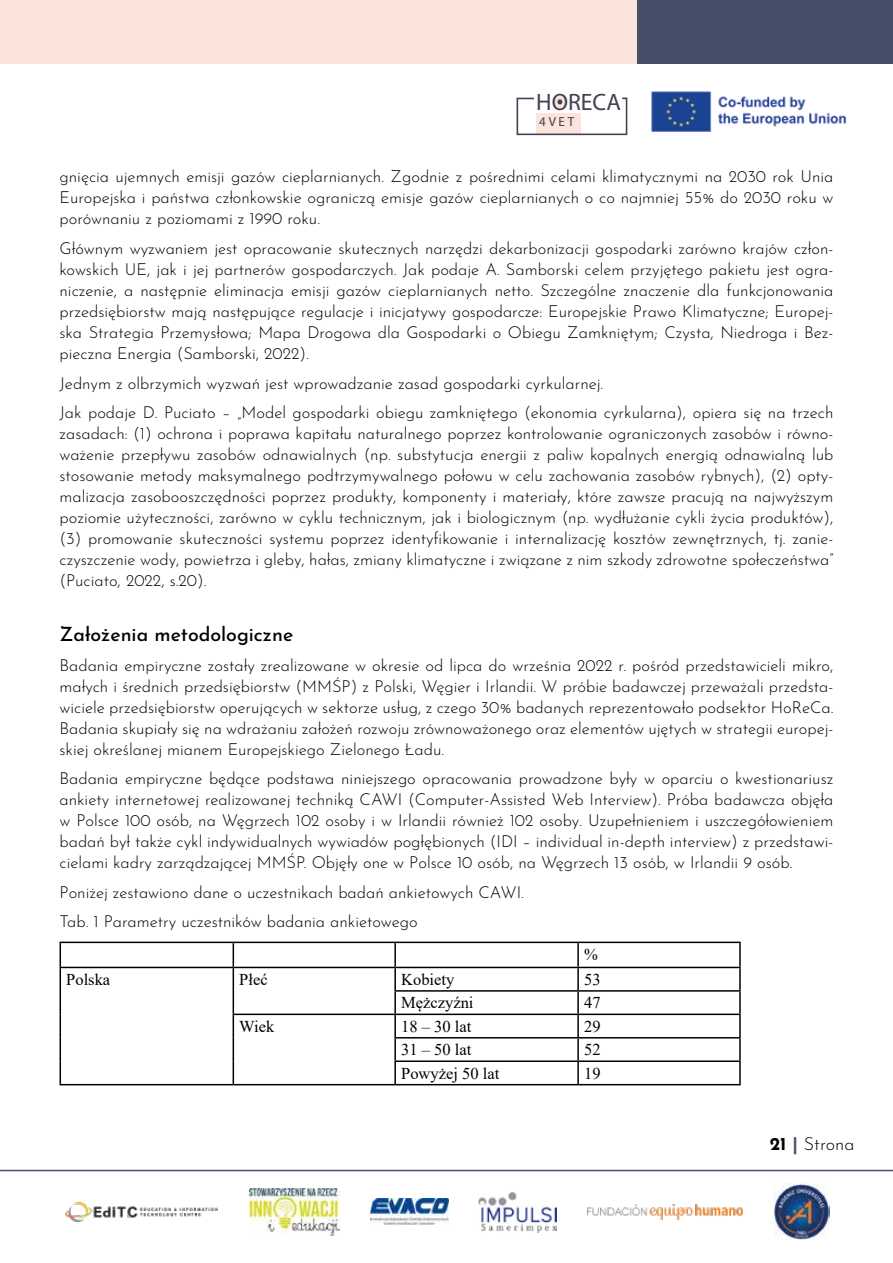
<style>
.page{position:relative;width:893px;height:1263px;background:#fff}
.page>*{position:absolute;margin:0;border:0;box-sizing:border-box;transform-origin:0 0}
.t1{font:600 23.7px "Josefin Sans";color:#424151}
.t2{font:500 19.5px "Josefin Sans";color:#000}
.t3{font:300 18px "Josefin Sans";color:#000}
.t4{font:300 16.5px/21px "Josefin Sans";color:#000;text-align:justify}
.t5{font:16.5px "Times New Roman";color:#000}
.t6{font:300 13.2px "Josefin Sans";color:#424151}
.s1{font-weight:700}
.s2{font-weight:700;color:#474e68}
</style>
<div class="page">
<div style="left:0;top:0;width:893px;height:64px;background:#fce3db"></div>
<div style="left:638px;top:0;width:255px;height:64px;background:#474e68"></div>
<div style="left:553px;top:95px;width:14px;height:14px;background:#fce3db;border-radius:50%"></div>
<svg style="left:516px;top:97px;width:112px;height:39px"></svg>
<img style="left:65px;top:1202px;width:153px;height:20px">
<img style="left:587px;top:1204px;width:155px;height:15px">
<img style="left:479px;top:1192px;width:77px;height:40px">
<img style="left:370px;top:1199px;width:78px;height:26px">
<img style="left:250px;top:1188px;width:90px;height:47px">
<img style="left:773px;top:1184px;width:56px;height:56px">
<hr style="left:0;top:1170px;width:893px;height:1px;background:#474e68">
<hr style="left:0;top:0;width:1px;height:64px;background:#474e68">
<img style="left:651px;top:91px;width:195px;height:41px">
<hr style="left:60px;top:942px;width:173px;height:1px;background:#000">
<hr style="left:233px;top:942px;width:162px;height:1px;background:#000">
<hr style="left:395px;top:942px;width:183px;height:1px;background:#000">
<hr style="left:394px;top:943px;width:2px;height:24px;background:#000">
<hr style="left:578px;top:942px;width:163px;height:1px;background:#000">
<hr style="left:577px;top:943px;width:2px;height:24px;background:#000">
<hr style="left:739px;top:943px;width:2px;height:24px;background:#000">
<hr style="left:60px;top:967px;width:173px;height:1px;background:#000">
<hr style="left:233px;top:967px;width:162px;height:1px;background:#000">
<hr style="left:395px;top:967px;width:183px;height:1px;background:#000">
<hr style="left:394px;top:968px;width:2px;height:22px;background:#000">
<hr style="left:578px;top:967px;width:163px;height:1px;background:#000">
<hr style="left:577px;top:968px;width:2px;height:22px;background:#000">
<hr style="left:739px;top:968px;width:2px;height:22px;background:#000">
<hr style="left:394px;top:990px;width:184px;height:2px;background:#000">
<hr style="left:394px;top:992px;width:2px;height:21px;background:#000">
<hr style="left:578px;top:990px;width:163px;height:2px;background:#000">
<hr style="left:577px;top:992px;width:2px;height:21px;background:#000">
<hr style="left:739px;top:992px;width:2px;height:21px;background:#000">
<hr style="left:233px;top:1013px;width:162px;height:2px;background:#000">
<hr style="left:395px;top:1013px;width:183px;height:2px;background:#000">
<hr style="left:394px;top:1015px;width:2px;height:22px;background:#000">
<hr style="left:578px;top:1013px;width:163px;height:2px;background:#000">
<hr style="left:577px;top:1015px;width:2px;height:22px;background:#000">
<hr style="left:739px;top:1015px;width:2px;height:22px;background:#000">
<hr style="left:394px;top:1037px;width:184px;height:1px;background:#000">
<hr style="left:394px;top:1038px;width:2px;height:22px;background:#000">
<hr style="left:578px;top:1037px;width:163px;height:1px;background:#000">
<hr style="left:577px;top:1038px;width:2px;height:22px;background:#000">
<hr style="left:739px;top:1038px;width:2px;height:22px;background:#000">
<svg style="left:60px;top:943px;width:1px;height:141px"></svg>
<svg style="left:233px;top:943px;width:1px;height:141px"></svg>
<hr style="left:394px;top:1060px;width:184px;height:2px;background:#000">
<hr style="left:394px;top:1062px;width:2px;height:22px;background:#000">
<hr style="left:578px;top:1060px;width:163px;height:2px;background:#000">
<hr style="left:577px;top:1062px;width:2px;height:22px;background:#000">
<hr style="left:739px;top:1062px;width:2px;height:22px;background:#000">
<hr style="left:60px;top:1084px;width:173px;height:1px;background:#000">
<hr style="left:233px;top:1084px;width:162px;height:1px;background:#000">
<hr style="left:395px;top:1084px;width:183px;height:1px;background:#000">
<hr style="left:578px;top:1084px;width:163px;height:1px;background:#000">
<h1 class="t1" style="left:536px;top:87px;width:86px">HORECA</h1>
<p class="t6" style="left:539px;top:113px;width:37px">4VET</p>
<p class="t4" style="left:60px;top:165px;width:775px">gnięcia ujemnych emisji gazów cieplarnianych. Zgodnie z pośrednimi celami klimatycznymi na 2030 rok Unia Europejska i państwa członkowskie ograniczą emisje gazów cieplarnianych o co najmniej 55% do 2030 roku w porównaniu z poziomami z 1990 roku.</p>
<p class="t4" style="left:60px;top:236px;width:775px">Głównym wyzwaniem jest opracowanie skutecznych narzędzi dekarbonizacji gospodarki zarówno krajów człon&shy;kowskich UE, jak i jej partnerów gospodarczych. Jak podaje A. Samborski celem przyjętego pakietu jest ogra&shy;niczenie, a następnie eliminacja emisji gazów cieplarnianych netto. Szczególne znaczenie dla funkcjonowania przedsiębiorstw mają następujące regulacje i inicjatywy gospodarcze: Europejskie Prawo Klimatyczne; Europej&shy;ska Strategia Przemysłowa; Mapa Drogowa dla Gospodarki o Obiegu Zamkniętym; Czysta, Niedroga i Bez&shy;pieczna Energia (Samborski, 2022).</p>
<p class="t4" style="left:60px;top:367px;width:775px;line-height:29.5px">Jednym z olbrzymich wyzwań jest wprowadzanie zasad gospodarki cyrkularnej.<br>Jak podaje D. Puciato – „Model gospodarki obiegu zamkniętego (ekonomia cyrkularna), opiera się na trzech</p>
<p class="t4" style="left:60px;top:421px;width:775px">zasadach: (1) ochrona i poprawa kapitału naturalnego poprzez kontrolowanie ograniczonych zasobów i równo&shy;ważenie przepływu zasobów odnawialnych (np. substytucja energii z paliw kopalnych energią odnawialną lub stosowanie metody maksymalnego podtrzymywalnego połowu w celu zachowania zasobów rybnych), (2) opty&shy;malizacja zasobooszczędności poprzez produkty, komponenty i materiały, które zawsze pracują na najwyższym poziomie użyteczności, zarówno w cyklu technicznym, jak i biologicznym (np. wydłużanie cykli życia produktów), (3) promowanie skuteczności systemu poprzez identyfikowanie i internalizację kosztów zewnętrznych, tj. zanie&shy;czyszczenie wody, powietrza i gleby, hałas, zmiany klimatyczne i związane z nim szkody zdrowotne społeczeństwa” (Puciato, 2022, s.20).</p>
<p class="t2" style="left:60px;top:620px;width:235px">Założenia metodologiczne</p>
<p class="t4" style="left:60px;top:653px;width:775px">Badania empiryczne zostały zrealizowane w okresie od lipca do września 2022 r. pośród przedstawicieli mikro, małych i średnich przedsiębiorstw (MMŚP) z Polski, Węgier i Irlandii. W próbie badawczej przeważali przedsta&shy;wiciele przedsiębiorstw operujących w sektorze usług, z czego 30% badanych reprezentowało podsektor HoReCa.<br>Badania skupiały się na wdrażaniu założeń rozwoju zrównoważonego oraz elementów ujętych w strategii europej&shy;skiej określanej mianem Europejskiego Zielonego Ładu.</p>
<p class="t4" style="left:60px;top:766px;width:775px">Badania empiryczne będące podstawa niniejszego opracowania prowadzone były w oparciu o kwestionariusz ankiety internetowej realizowanej techniką CAWI (Computer-Assisted Web Interview). Próba badawcza objęła w Polsce 100 osób, na Węgrzech 102 osoby i w Irlandii również 102 osoby. Uzupełnieniem i uszczegółowieniem badań był także cykl indywidualnych wywiadów pogłębionych (IDI – individual in-depth interview) z przedstawi&shy;cielami kadry zarządzającej MMŚP. Objęły one w Polsce 10 osób, na Węgrzech 13 osób, w Irlandii 9 osób.</p>
<p class="t4" style="left:60px;top:876px;width:466px;line-height:29.5px">Poniżej zestawiono dane o uczestnikach badań ankietowych CAWI.<br>Tab. 1 Parametry uczestników badania ankietowego</p>
<p class="t5" style="left:584px;top:943px;width:15px">%</p>
<p class="t5" style="left:66px;top:968px;width:46px">Polska</p>
<p class="t5" style="left:239px;top:968px;width:30px">Płeć</p>
<p class="t5" style="left:401px;top:968px;width:55px">Kobiety</p>
<p class="t5" style="left:584px;top:968px;width:18px">53</p>
<p class="t5" style="left:401px;top:991px;width:74px">Mężczyźni</p>
<p class="t5" style="left:584px;top:991px;width:18px">47</p>
<p class="t5" style="left:239px;top:1015px;width:37px">Wiek</p>
<p class="t5" style="left:401px;top:1015px;width:72px">18 – 30 lat</p>
<p class="t5" style="left:584px;top:1015px;width:18px">29</p>
<p class="t5" style="left:401px;top:1038px;width:72px">31 – 50 lat</p>
<p class="t5" style="left:584px;top:1038px;width:18px">52</p>
<p class="t5" style="left:401px;top:1061px;width:100px">Powyżej 50 lat</p>
<p class="t5" style="left:584px;top:1061px;width:18px">19</p>
<p class="t3" style="left:770px;top:1130px;width:86px"><span class="s1">21</span> <span class="s2">|</span> Strona</p>
</div>
